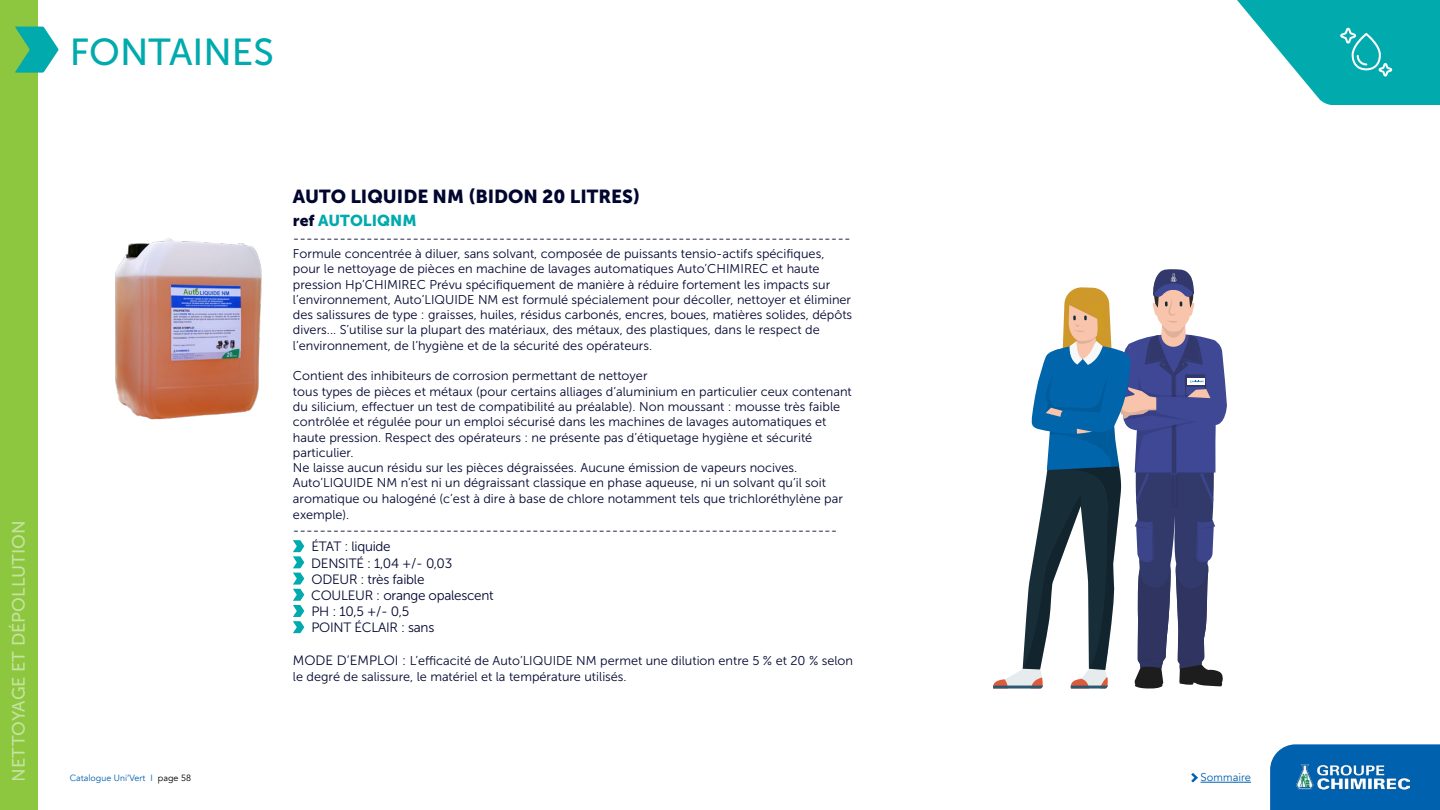
<style>
.page{position:relative;width:1440px;height:810px;background:#fff}
.page>*{position:absolute;margin:0;border:0;box-sizing:border-box;transform-origin:0 0}
.t1{font:37.5px "Museo Sans 500";color:#00aaad}
.t2{font:18.75px "Museo Sans 900";color:#00062f}
.t3{font:18px "Museo Sans 500";color:#fff}
.t4{font:15.75px "Museo Sans 900";color:#00aaad}
.t5{font:13.5px/16.2px "Museo Sans 300";letter-spacing:-.02em;color:#00062f}
.t6{font:12.75px/15.4px "Museo Sans 300";color:#00062f}
.t7{font:11.25px "Avenir";color:#0061ae}
.t8{font:9px "Avenir";color:#0061ae}
.s1{color:#00062f}
.s2{font-size:13.5px}
.s3{color:#000}
</style>
<div class="page">
<div style="left:0;top:0;width:38px;height:810px;background:#8dc63f"></div>
<div style="left:1270px;top:744px;width:170px;height:66px;background:#0061ae"></div>
<svg style="left:1191px;top:773px;width:7px;height:9px"></svg>
<img style="left:1296px;top:765px;width:114px;height:24px">
<hr style="left:1201px;top:782px;width:50px;height:1px;background:#0061ae">
<svg style="left:15px;top:27px;width:44px;height:46px"></svg>
<svg style="left:293px;top:540px;width:11px;height:93px"></svg>
<img style="left:115px;top:238px;width:147px;height:182px">
<svg style="left:1237px;top:0;width:203px;height:105px"></svg>
<svg style="left:993px;top:269px;width:234px;height:419px"></svg>
<h1 class="t1" style="left:70px;top:31px;width:206px">FONTAINES</h1>
<h3 class="t3" style="left:9px;top:782px;width:262px;rotate:-90deg">NETTOYAGE ET DÉPOLLUTION</h3>
<h2 class="t2" style="left:293px;top:186px;width:349px">AUTO LIQUIDE NM (BIDON 20 LITRES)</h2>
<p class="t4" style="left:293px;top:212px;width:125px"><span class="s1">ref</span> AUTOLIQNM</p>
<p class="t5" style="left:293px;top:230px;width:559px">------------------------------------------------------------------------------------</p>
<p class="t6" style="left:293px;top:246px;width:561px">Formule concentrée à diluer, sans solvant, composée de puissants tensio-actifs spécifiques, pour le nettoyage de pièces en machine de lavages automatiques Auto’CHIMIREC et haute pression Hp’CHIMIREC Prévu spécifiquement de manière à réduire fortement les impacts sur l’environnement, Auto’LIQUIDE NM est formulé spécialement pour décoller, nettoyer et éliminer des salissures de type : graisses, huiles, résidus carbonés, encres, boues, matières solides, dépôts divers... S’utilise sur la plupart des matériaux, des métaux, des plastiques, dans le respect de l’environnement, de l’hygiène et de la sécurité des opérateurs.</p>
<p class="t6" style="left:293px;top:368px;width:560px">Contient des inhibiteurs de corrosion permettant de nettoyer<br>tous types de pièces et métaux (pour certains alliages d’aluminium en particulier ceux contenant du silicium, effectuer un test de compatibilité au préalable). Non moussant : mousse très faible contrôlée et régulée pour un emploi sécurisé dans les machines de lavages automatiques et haute pression. Respect des opérateurs : ne présente pas d’étiquetage hygiène et sécurité particulier.<br>Ne laisse aucun résidu sur les pièces dégraissées. Aucune émission de vapeurs nocives.<br>Auto’LIQUIDE NM n’est ni un dégraissant classique en phase aqueuse, ni un solvant qu’il soit aromatique ou halogéné (c’est à dire à base de chlore notamment tels que trichloréthylène par exemple).</p>
<p class="t5" style="left:311px;top:523px;width:528px;text-indent:-18px">----------------------------------------------------------------------------------<br>ÉTAT : liquide<br>DENSITÉ : 1,04 +/- 0,03<br>ODEUR : très faible<br>COULEUR : orange opalescent<br>PH : 10,5 +/- 0,5<br>POINT ÉCLAIR : sans</p>
<p class="t6" style="left:293px;top:652px;width:562px;line-height:16.2px"><span class="s2">MODE D’EMPLOI :</span> L’efficacité de Auto’LIQUIDE NM permet une dilution entre 5 % et 20 % selon le degré de salissure, le matériel et la température utilisés.</p>
<p class="t8" style="left:70px;top:773px;width:123px">Catalogue Uni’Vert I <span class="s3">page 58</span></p>
<p class="t7" style="left:1201px;top:771px;width:52px">Sommaire</p>
</div>
